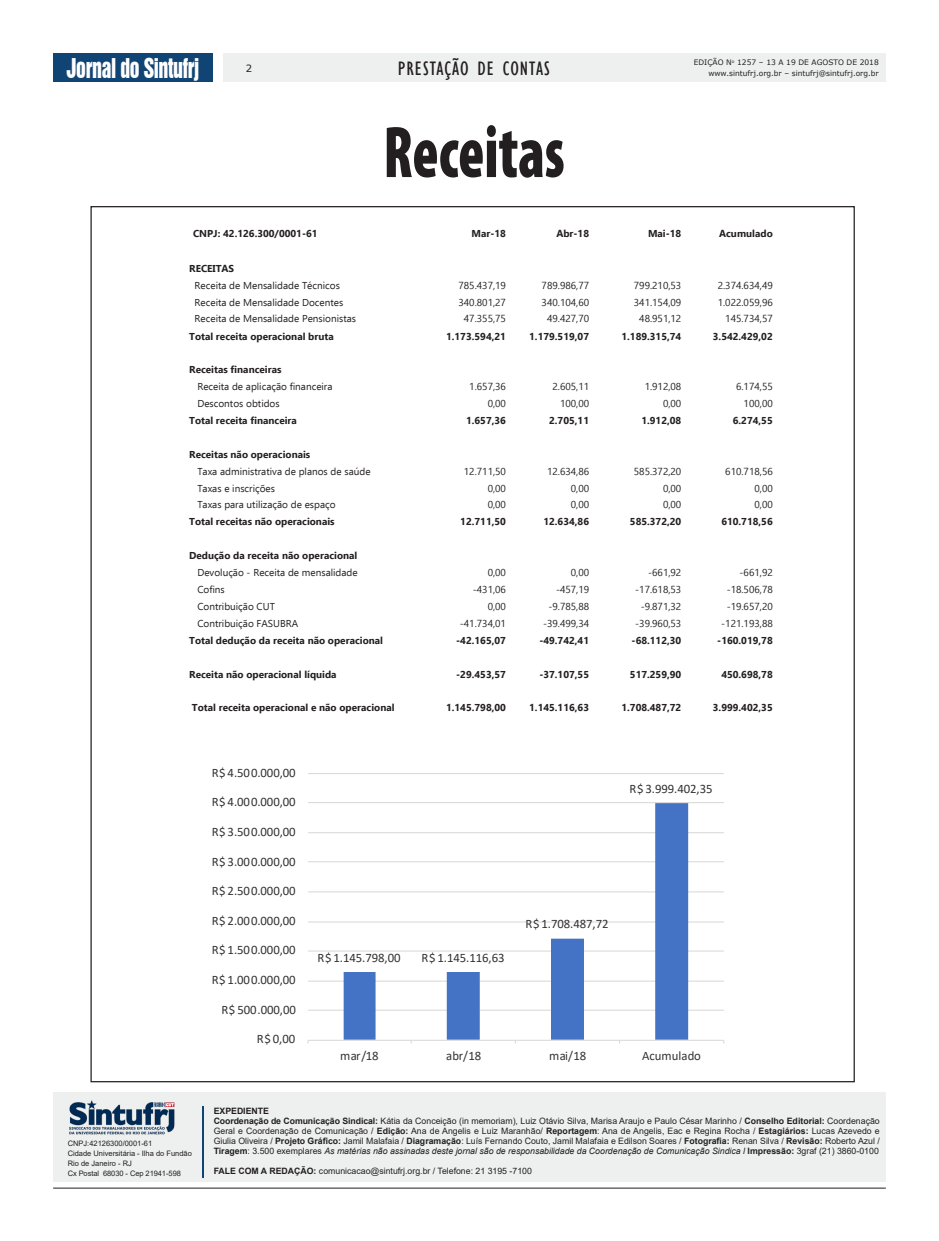
<style>
.page{position:relative;width:939px;height:1241px;background:#fff}
.page>*{position:absolute;margin:0;border:0;box-sizing:border-box;transform-origin:0 0}
.Titulo_Miolo{font:900 condensed 73.75px "Myriad Pro";color:#231f20;scale:.8 1}
.t1{font:25px "Swiss 921 BT Regular A";letter-spacing:-.02em;color:#fff;scale:.8 1}
.t2{font:condensed 20px "Gill Sans";letter-spacing:.05em;color:#231f20}
.t3{font:12.88px "Calibri";letter-spacing:-.005em;color:#333}
.t4{font:10px "Ebrima";color:#231f20}
.t5{font:700 10px "Ebrima";color:#231f20}
.t6{font:10px "Verdana";color:#231f20}
.t7{font:8.75px/10px "Arial";color:#231f20;text-align:justify}
.t8{font:700 8.75px "Arial";color:#231f20}
.t9{font:7.5px "Arial";color:#231f20}
.t10{font:7.5px/11.2px "Verdana";color:#231f20;text-align:right}
.s1{font-weight:700}
.s2{font-style:italic}
</style>
<div class="page">
<div style="left:223px;top:53px;width:663px;height:28px;background:#eeefef"></div>
<div style="left:53px;top:53px;width:160px;height:28px;background:#104474"></div>
<div style="left:53px;top:1092px;width:833px;height:89px;background:#eeefef"></div>
<hr style="left:202px;top:1105px;width:2px;height:72px;background:#104474">
<img style="left:69px;top:1100px;width:106px;height:35px">
<hr style="left:53px;top:1187px;width:833px;height:1px;background:#231f20">
<svg style="left:307px;top:773px;width:418px;height:271px"></svg>
<h2 class="t1" style="left:67px;top:51px;width:167px">Jornal do Sintufrj</h2>
<p class="t6" style="left:246px;top:61px;width:8px">2</p>
<h3 class="t2" style="left:398px;top:57px;width:153px">PRESTAÇÃO DE CONTAS</h3>
<p class="Titulo_Miolo" style="left:383px;top:111px;width:228px">Receitas</p>
<p class="t10" style="left:694px;top:57px;width:187px">EDIÇÃO N<sup>o</sup> 1257 – 13 A 19 DE AGOSTO DE 2018 www.sintufrj.org.br – sintufrj@sintufrj.org.br</p>
<p class="t5" style="left:193px;top:226px;width:126px">CNPJ: 42.126.300/0001-61</p>
<p class="t5" style="left:472px;top:226px;width:36px">Mar-18</p>
<p class="t5" style="left:556px;top:226px;width:34px">Abr-18</p>
<p class="t5" style="left:648px;top:226px;width:35px">Mai-18</p>
<p class="t5" style="left:719px;top:226px;width:55px">Acumulado</p>
<p class="t5" style="left:189px;top:261px;width:47px">RECEITAS</p>
<p class="t4" style="left:195px;top:278px;width:147px">Receita de Mensalidade Técnicos</p>
<p class="t4" style="left:459px;top:278px;width:49px">785.437,19</p>
<p class="t4" style="left:542px;top:278px;width:49px">789.986,77</p>
<p class="t4" style="left:634px;top:278px;width:49px">799.210,53</p>
<p class="t4" style="left:718px;top:278px;width:57px">2.374.634,49</p>
<p class="t4" style="left:195px;top:295px;width:150px">Receita de Mensalidade Docentes</p>
<p class="t4" style="left:459px;top:295px;width:49px">340.801,27</p>
<p class="t4" style="left:542px;top:295px;width:49px">340.104,60</p>
<p class="t4" style="left:634px;top:295px;width:49px">341.154,09</p>
<p class="t4" style="left:718px;top:295px;width:57px">1.022.059,96</p>
<p class="t4" style="left:195px;top:312px;width:163px">Receita de Mensalidade Pensionistas</p>
<p class="t4" style="left:464px;top:312px;width:44px">47.355,75</p>
<p class="t4" style="left:547px;top:312px;width:44px">49.427,70</p>
<p class="t4" style="left:639px;top:312px;width:44px">48.951,12</p>
<p class="t4" style="left:725px;top:312px;width:49px">145.734,57</p>
<p class="t5" style="left:189px;top:328px;width:146px">Total receita operacional bruta</p>
<p class="t5" style="left:446px;top:328px;width:61px">1.173.594,21</p>
<p class="t5" style="left:529px;top:328px;width:61px">1.179.519,07</p>
<p class="t5" style="left:621px;top:328px;width:61px">1.189.315,74</p>
<p class="t5" style="left:713px;top:328px;width:61px">3.542.429,02</p>
<p class="t5" style="left:189px;top:362px;width:94px">Receitas financeiras</p>
<p class="t4" style="left:197px;top:379px;width:137px">Receita de aplicação financeira</p>
<p class="t4" style="left:469px;top:379px;width:38px">1.657,36</p>
<p class="t4" style="left:552px;top:379px;width:38px">2.605,11</p>
<p class="t4" style="left:645px;top:379px;width:38px">1.912,08</p>
<p class="t4" style="left:736px;top:379px;width:38px">6.174,55</p>
<p class="t4" style="left:197px;top:396px;width:84px">Descontos obtidos</p>
<p class="t4" style="left:488px;top:396px;width:20px">0,00</p>
<p class="t4" style="left:560px;top:396px;width:31px">100,00</p>
<p class="t4" style="left:663px;top:396px;width:20px">0,00</p>
<p class="t4" style="left:744px;top:396px;width:31px">100,00</p>
<p class="t5" style="left:189px;top:413px;width:109px">Total receita financeira</p>
<p class="t5" style="left:466px;top:413px;width:41px">1.657,36</p>
<p class="t5" style="left:549px;top:413px;width:41px">2.705,11</p>
<p class="t5" style="left:641px;top:413px;width:41px">1.912,08</p>
<p class="t5" style="left:733px;top:413px;width:41px">6.274,55</p>
<p class="t5" style="left:189px;top:447px;width:123px">Receitas não operacionais</p>
<p class="t4" style="left:197px;top:464px;width:175px">Taxa administrativa de planos de saúde</p>
<p class="t4" style="left:464px;top:464px;width:44px">12.711,50</p>
<p class="t4" style="left:547px;top:464px;width:44px">12.634,86</p>
<p class="t4" style="left:634px;top:464px;width:49px">585.372,20</p>
<p class="t4" style="left:725px;top:464px;width:49px">610.718,56</p>
<p class="t4" style="left:197px;top:481px;width:79px">Taxas e inscrições</p>
<p class="t4" style="left:488px;top:481px;width:20px">0,00</p>
<p class="t4" style="left:571px;top:481px;width:20px">0,00</p>
<p class="t4" style="left:663px;top:481px;width:20px">0,00</p>
<p class="t4" style="left:754px;top:481px;width:20px">0,00</p>
<p class="t4" style="left:197px;top:497px;width:140px">Taxas para utilização de espaço</p>
<p class="t4" style="left:488px;top:497px;width:20px">0,00</p>
<p class="t4" style="left:571px;top:497px;width:20px">0,00</p>
<p class="t4" style="left:663px;top:497px;width:20px">0,00</p>
<p class="t4" style="left:754px;top:497px;width:20px">0,00</p>
<p class="t5" style="left:189px;top:514px;width:147px">Total receitas não operacionais</p>
<p class="t5" style="left:460px;top:514px;width:47px">12.711,50</p>
<p class="t5" style="left:543px;top:514px;width:47px">12.634,86</p>
<p class="t5" style="left:630px;top:514px;width:53px">585.372,20</p>
<p class="t5" style="left:721px;top:514px;width:53px">610.718,56</p>
<p class="t5" style="left:189px;top:548px;width:170px">Dedução da receita não operacional</p>
<p class="t4" style="left:197px;top:565px;width:162px">Devolução - Receita de mensalidade</p>
<p class="t4" style="left:488px;top:565px;width:20px">0,00</p>
<p class="t4" style="left:571px;top:565px;width:20px">0,00</p>
<p class="t4" style="left:648px;top:565px;width:35px">-661,92</p>
<p class="t4" style="left:740px;top:565px;width:35px">-661,92</p>
<p class="t4" style="left:197px;top:582px;width:29px">Cofins</p>
<p class="t4" style="left:473px;top:582px;width:35px">-431,06</p>
<p class="t4" style="left:556px;top:582px;width:35px">-457,19</p>
<p class="t4" style="left:635px;top:582px;width:48px">-17.618,53</p>
<p class="t4" style="left:727px;top:582px;width:48px">-18.506,78</p>
<p class="t4" style="left:197px;top:599px;width:79px">Contribuição CUT</p>
<p class="t4" style="left:488px;top:599px;width:20px">0,00</p>
<p class="t4" style="left:548px;top:599px;width:42px">-9.785,88</p>
<p class="t4" style="left:641px;top:599px;width:42px">-9.871,32</p>
<p class="t4" style="left:727px;top:599px;width:48px">-19.657,20</p>
<p class="t4" style="left:197px;top:616px;width:102px">Contribuição FASUBRA</p>
<p class="t4" style="left:460px;top:616px;width:48px">-41.734,01</p>
<p class="t4" style="left:543px;top:616px;width:48px">-39.499,34</p>
<p class="t4" style="left:635px;top:616px;width:48px">-39.960,53</p>
<p class="t4" style="left:721px;top:616px;width:53px">-121.193,88</p>
<p class="t5" style="left:189px;top:632px;width:195px">Total dedução da receita não operacional</p>
<p class="t5" style="left:456px;top:632px;width:51px">-42.165,07</p>
<p class="t5" style="left:539px;top:632px;width:51px">-49.742,41</p>
<p class="t5" style="left:632px;top:632px;width:51px">-68.112,30</p>
<p class="t5" style="left:717px;top:632px;width:57px">-160.019,78</p>
<p class="t5" style="left:189px;top:666px;width:149px">Receita não operacional líquida</p>
<p class="t5" style="left:456px;top:666px;width:51px">-29.453,57</p>
<p class="t5" style="left:539px;top:666px;width:51px">-37.107,55</p>
<p class="t5" style="left:630px;top:666px;width:53px">517.259,90</p>
<p class="t5" style="left:721px;top:666px;width:53px">450.698,78</p>
<p class="t5" style="left:192px;top:700px;width:204px">Total receita operacional e não operacional</p>
<p class="t5" style="left:446px;top:700px;width:61px">1.145.798,00</p>
<p class="t5" style="left:529px;top:700px;width:61px">1.145.116,63</p>
<p class="t5" style="left:621px;top:700px;width:61px">1.708.487,72</p>
<p class="t5" style="left:713px;top:700px;width:61px">3.999.402,35</p>
<p class="t9" style="left:68px;top:1138px;width:86px">CNPJ:42126300/0001-61</p>
<p class="t9" style="left:68px;top:1148px;width:126px">Cidade Universitária - Ilha do Fundão</p>
<p class="t9" style="left:68px;top:1158px;width:66px">Rio de Janeiro - RJ</p>
<p class="t9" style="left:68px;top:1168px;width:115px">Cx Postal 68030 - Cep 21941-598</p>
<p class="t3" style="left:212px;top:763px;width:86px">R$ 4.500.000,00</p>
<p class="t3" style="left:212px;top:793px;width:86px">R$ 4.000.000,00</p>
<p class="t3" style="left:212px;top:822px;width:86px">R$ 3.500.000,00</p>
<p class="t3" style="left:212px;top:852px;width:86px">R$ 3.000.000,00</p>
<p class="t3" style="left:212px;top:881px;width:86px">R$ 2.500.000,00</p>
<p class="t3" style="left:212px;top:911px;width:86px">R$ 2.000.000,00</p>
<p class="t3" style="left:212px;top:940px;width:86px">R$ 1.500.000,00</p>
<p class="t3" style="left:212px;top:970px;width:86px">R$ 1.000.000,00</p>
<p class="t3" style="left:221px;top:1000px;width:76px">R$ 500.000,00</p>
<p class="t3" style="left:257px;top:1029px;width:40px">R$ 0,00</p>
<p class="t3" style="left:630px;top:779px;width:85px">R$ 3.999.402,35</p>
<p class="t3" style="left:318px;top:948px;width:85px">R$ 1.145.798,00</p>
<p class="t3" style="left:422px;top:948px;width:85px">R$ 1.145.116,63</p>
<p class="t3" style="left:526px;top:915px;width:85px">R$ 1.708.487,72</p>
<p class="t3" style="left:340px;top:1046px;width:40px">mar/18</p>
<p class="t3" style="left:446px;top:1046px;width:37px">abr/18</p>
<p class="t3" style="left:549px;top:1046px;width:39px">mai/18</p>
<p class="t3" style="left:642px;top:1046px;width:60px">Acumulado</p>
<p class="t8" style="left:214px;top:1104px;width:57px">EXPEDIENTE</p>
<p class="t7" style="left:214px;top:1115px;width:668px"><span class="s1">Coordenação de Comunicação Sindical:</span> Kátia da Conceição (in memoriam), Luiz Otávio Silva, Marisa Araujo e Paulo César Marinho / <span class="s1">Conselho Editorial:</span> Coordenação Geral e Coordenação de Comunicação / <span class="s1">Edição:</span> Ana de Angelis e Luiz Maranhão/ <span class="s1">Reportagem</span>: Ana de Angelis, Eac e Regina Rocha / <span class="s1">Estagiários:</span> Lucas Azevedo e Giulia Oliveira / <span class="s1">Projeto Gráfico:</span> Jamil Malafaia / <span class="s1">Diagramação</span>: Luís Fernando Couto, Jamil Malafaia e Edilson Soares / <span class="s1">Fotografia:</span> Renan Silva / <span class="s1">Revisão:</span> Roberto Azul / <span class="s1">Tiragem</span>: 3.500 exemplares <span class="s2">As matérias não assinadas deste jornal são de responsabilidade da Coordenação de Comunicação Sindica l</span> <span class="s1">Impressão:</span> 3graf (21) 3860-0100</p>
<p class="t7" style="left:214px;top:1165px;width:320px"><span class="s1">FALE COM A REDAÇÃO:</span> comunicacao@sintufrj.org.br / Telefone: 21 3195 -7100</p>
</div>
